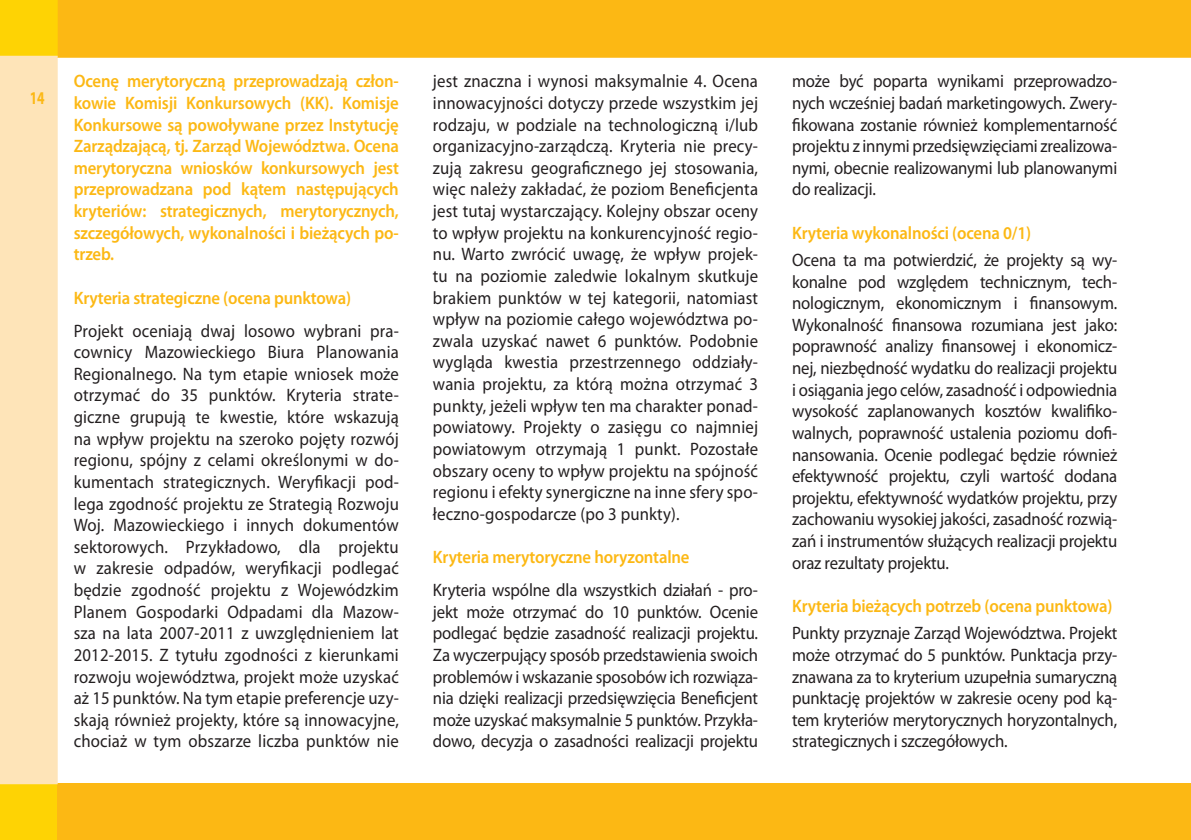
<style>
.page{position:relative;width:1191px;height:840px;background:#fff}
.page>*{position:absolute;margin:0;border:0;box-sizing:border-box;transform-origin:0 0}
.t1{font:18px/21.6px "Myriad Pro";letter-spacing:-.01em;color:#231f20;text-align:justify;scale:.93 1}
.t2{font:600 18px/21.6px "Myriad Pro";letter-spacing:-.01em;color:#fcb814;text-align:justify;scale:.93 1}
.t3{font:700 18px "Myriad Pro";color:#fcb814;scale:.75 1}
</style>
<div class="page">
<div style="left:58px;top:0;width:1132px;height:58px;background:#fcb814"></div>
<div style="left:57px;top:782px;width:1134px;height:57px;background:#fcb814"></div>
<div style="left:0;top:0;width:58px;height:56px;background:#fed304"></div>
<div style="left:0;top:782px;width:57px;height:57px;background:#fed304"></div>
<div style="left:0;top:56px;width:58px;height:727px;background:#fee4b8"></div>
<hr style="left:1190px;top:0;width:1px;height:57px;background:#fcb814">
<p class="t3" style="left:30px;top:86px;width:21px">14</p>
<p class="t2" style="left:74px;top:70px;width:351px">Ocenę merytoryczną przeprowadzają człon&shy;kowie Komisji Konkursowych (KK). Komisje Konkursowe są powoływane przez Instytucję Zarządzającą, tj. Zarząd Województwa. Ocena merytoryczna wniosków konkursowych jest przeprowadzana pod kątem następujących kryteriów: strategicznych, merytorycznych, szczegółowych, wykonalności i bieżących po&shy;trzeb.</p>
<p class="t2" style="left:74px;top:286px;width:300px">Kryteria strategiczne (ocena punktowa)</p>
<p class="t1" style="left:74px;top:319px;width:351px">Projekt oceniają dwaj losowo wybrani pra&shy;cownicy Mazowieckiego Biura Planowania Regionalnego. Na tym etapie wniosek może otrzymać do 35 punktów. Kryteria strate&shy;giczne grupują te kwestie, które wskazują na wpływ projektu na szeroko pojęty rozwój regionu, spójny z celami określonymi w do&shy;kumentach strategicznych. Weryfikacji pod&shy;lega zgodność projektu ze Strategią Rozwoju Woj. Mazowieckiego i innych dokumentów sektorowych. Przykładowo, dla projektu w zakresie odpadów, weryfikacji podlegać będzie zgodność projektu z Wojewódzkim Planem Gospodarki Odpadami dla Mazow&shy;sza na lata 2007-2011 z uwzględnieniem lat 2012-2015. Z tytułu zgodności z kierunkami rozwoju województwa, projekt może uzyskać aż 15 punktów. Na tym etapie preferencje uzy&shy;skają również projekty, które są innowacyjne, chociaż w tym obszarze liczba punktów nie</p>
<p class="t1" style="left:433px;top:70px;width:351px">jest znaczna i wynosi maksymalnie 4. Ocena innowacyjności dotyczy przede wszystkim jej rodzaju, w podziale na technologiczną i/lub organizacyjno-zarządczą. Kryteria nie precy&shy;zują zakresu geograficznego jej stosowania, więc należy zakładać, że poziom Beneficjenta jest tutaj wystarczający. Kolejny obszar oceny to wpływ projektu na konkurencyjność regio&shy;nu. Warto zwrócić uwagę, że wpływ projek&shy;tu na poziomie zaledwie lokalnym skutkuje brakiem punktów w tej kategorii, natomiast wpływ na poziomie całego województwa po&shy;zwala uzyskać nawet 6 punktów. Podobnie wygląda kwestia przestrzennego oddziały&shy;wania projektu, za którą można otrzymać 3 punkty, jeżeli wpływ ten ma charakter ponad&shy;powiatowy. Projekty o zasięgu co najmniej powiatowym otrzymają 1 punkt. Pozostałe obszary oceny to wpływ projektu na spójność regionu i efekty synergiczne na inne sfery spo&shy;łeczno-gospodarcze (po 3 punkty).</p>
<p class="t2" style="left:433px;top:545px;width:277px">Kryteria merytoryczne horyzontalne</p>
<p class="t1" style="left:433px;top:578px;width:351px">Kryteria wspólne dla wszystkich działań - pro&shy;jekt może otrzymać do 10 punktów. Ocenie podlegać będzie zasadność realizacji projektu.<br>Za wyczerpujący sposób przedstawienia swoich problemów i wskazanie sposobów ich rozwiąza&shy;nia dzięki realizacji przedsięwzięcia Beneficjent może uzyskać maksymalnie 5 punktów. Przykła&shy;dowo, decyzja o zasadności realizacji projektu</p>
<p class="t1" style="left:792px;top:70px;width:351px">może być poparta wynikami przeprowadzo&shy;nych wcześniej badań marketingowych. Zwery&shy;fikowana zostanie również komplementarność projektu z innymi przedsięwzięciami zrealizowa&shy;nymi, obecnie realizowanymi lub planowanymi do realizacji.</p>
<p class="t2" style="left:792px;top:221px;width:259px">Kryteria wykonalności (ocena 0/1)</p>
<p class="t1" style="left:792px;top:249px;width:351px">Ocena ta ma potwierdzić, że projekty są wy&shy;konalne pod względem technicznym, tech&shy;nologicznym, ekonomicznym i finansowym.<br>Wykonalność finansowa rozumiana jest jako: poprawność analizy finansowej i ekonomicz&shy;nej, niezbędność wydatku do realizacji projektu i osiągania jego celów, zasadność i odpowiednia wysokość zaplanowanych kosztów kwalifiko&shy;walnych, poprawność ustalenia poziomu dofi&shy;nansowania. Ocenie podlegać będzie również efektywność projektu, czyli wartość dodana projektu, efektywność wydatków projektu, przy zachowaniu wysokiej jakości, zasadność rozwią&shy;zań i instrumentów służących realizacji projektu oraz rezultaty projektu.</p>
<p class="t2" style="left:792px;top:594px;width:346px">Kryteria bieżących potrzeb (ocena punktowa)</p>
<p class="t1" style="left:792px;top:621px;width:351px">Punkty przyznaje Zarząd Województwa. Projekt może otrzymać do 5 punktów. Punktacja przy&shy;znawana za to kryterium uzupełnia sumaryczną punktację projektów w zakresie oceny pod ką&shy;tem kryteriów merytorycznych horyzontalnych, strategicznych i szczegółowych.</p>
</div>
